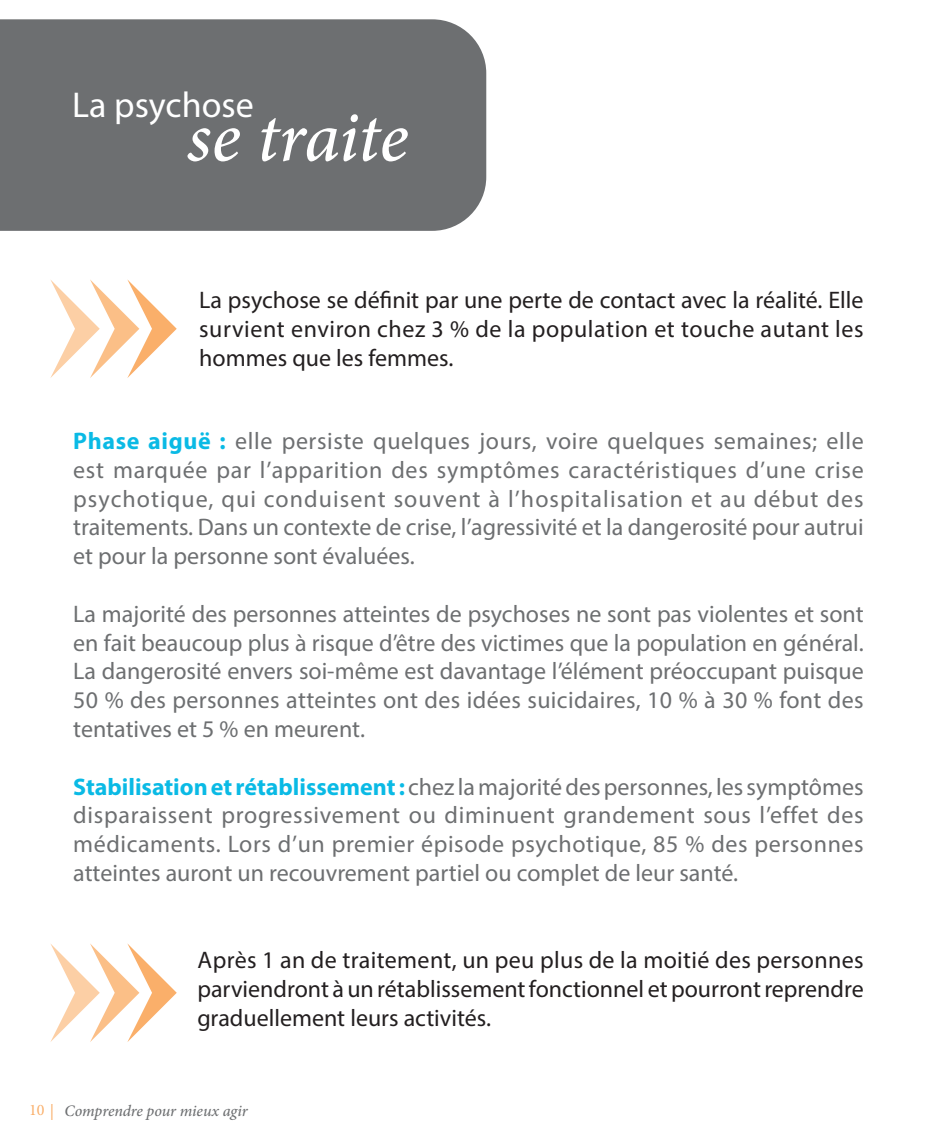
<style>
.page{position:relative;width:936px;height:1134px;background:#fff}
.page>*{position:absolute;margin:0;border:0;box-sizing:border-box;transform-origin:0 0}
.t1{font:italic 500 72px "Minion Pro";letter-spacing:-.01em;color:#fff}
.t2{font:36px "Myriad Pro";color:#fff}
.t3{font:24px/28.8px "Myriad Pro";color:#6d6f71;text-align:justify}
.t4{font:24px/28.8px "Myriad Pro";color:#231f20;text-align:justify}
.t5{font:italic 500 16px "Minion Pro";letter-spacing:-.01em;color:#6d6f71}
.s1{font-weight:700;color:#0abae5}
.s2{font-weight:400;font-style:normal;color:#faaf6a}
.s3{color:#faaf6a}
</style>
<div class="page">
<div style="left:0;top:19px;width:486px;height:212px;background:#6d6f71"></div>
<svg style="left:50px;top:943px;width:127px;height:99px"></svg>
<svg style="left:50px;top:279px;width:127px;height:99px"></svg>
<h2 class="t2" style="left:72px;top:82px;width:183px">La psychose</h2>
<h1 class="t1" style="left:187px;top:88px;width:223px">se traite</h1>
<p class="t4" style="left:199px;top:285px;width:666px">La psychose se définit par une perte de contact avec la réalité. Elle survient environ chez 3 % de la population et touche autant les hommes que les femmes.</p>
<p class="t3" style="left:73px;top:426px;width:792px"><span class="s1">Phase aiguë :</span> elle persiste quelques jours, voire quelques semaines; elle est marquée par l’apparition des symptômes caractéristiques d’une crise psychotique, qui conduisent souvent à l’hospitalisation et au début des traitements. Dans un contexte de crise, l’agressivité et la dangerosité pour autrui et pour la personne sont évaluées.</p>
<p class="t3" style="left:73px;top:599px;width:792px">La majorité des personnes atteintes de psychoses ne sont pas violentes et sont en fait beaucoup plus à risque d’être des victimes que la population en général.<br>La dangerosité envers soi-même est davantage l’élément préoccupant puisque 50 % des personnes atteintes ont des idées suicidaires, 10 % à 30 % font des tentatives et 5 % en meurent.</p>
<p class="t3" style="left:73px;top:772px;width:792px"><span class="s1">Stabilisation et rétablissement :</span> chez la majorité des personnes, les symptômes disparaissent progressivement ou diminuent grandement sous l’effet des médicaments. Lors d’un premier épisode psychotique, 85 % des personnes atteintes auront un recouvrement partiel ou complet de leur santé.</p>
<p class="t4" style="left:197px;top:945px;width:668px">Après 1 an de traitement, un peu plus de la moitié des personnes parviendront à un rétablissement fonctionnel et pourront reprendre graduellement leurs activités.</p>
<p class="t5" style="left:29px;top:1100px;width:220px"><span class="s2">10</span> <span class="s3">|</span> Comprendre pour mieux agir</p>
</div>
